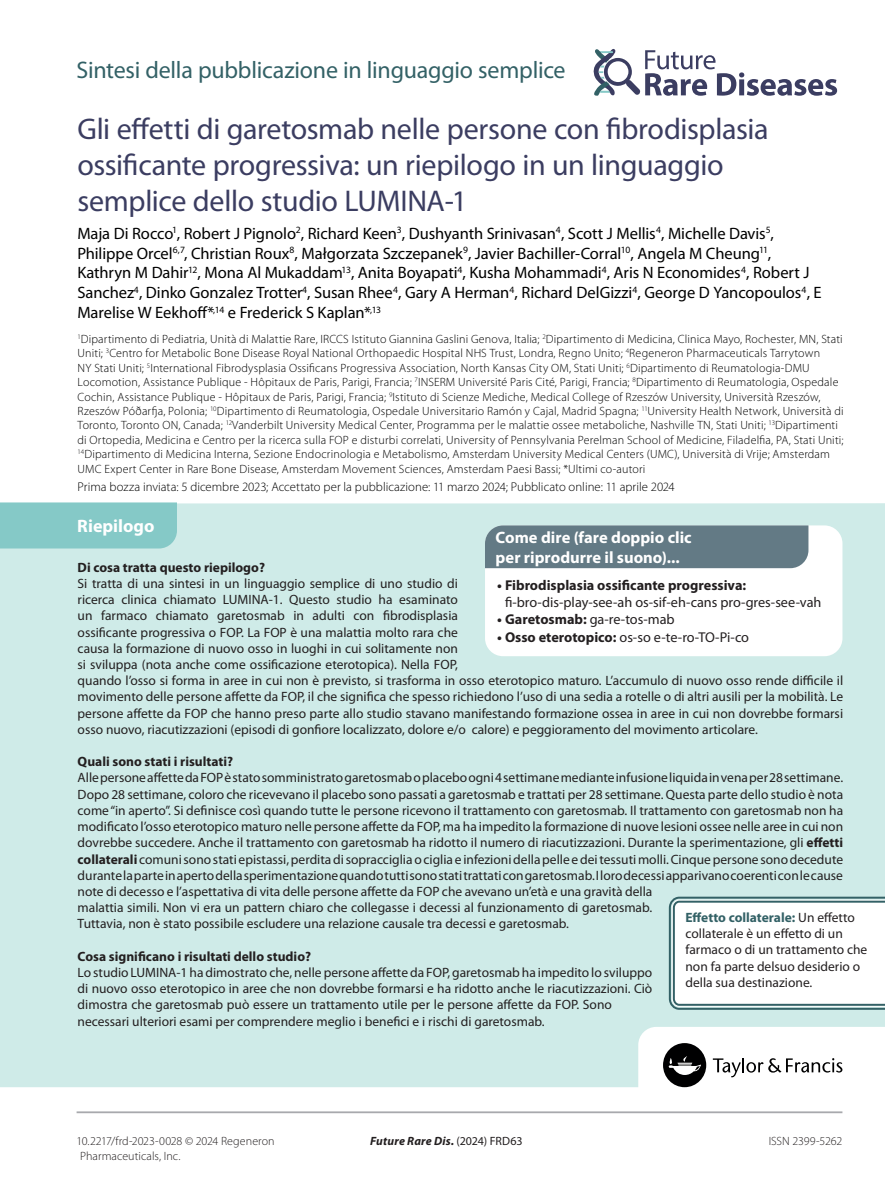
<style>
.page{position:relative;width:885px;height:1191px;background:#fff}
.page>*{position:absolute;margin:0;border:0;box-sizing:border-box;transform-origin:0 0}
.PLSP_article_title{font:30px/36px "Myriad Pro";letter-spacing:-.01em;color:#3b3d61}
.runningauthor{font:24px "Myriad Pro";letter-spacing:-.01em;color:#336166}
.PLSP_subhead{font:700 18px "Myriad Pro";color:#fff}
.PLSP_author_affiliation{font:16.5px/19.8px "Myriad Pro";letter-spacing:-.005em;color:#000001}
.abstract{font:700 16.5px/19.8px "Myriad Pro";color:#fff}
.PLSP_body_text{font:14.25px/17.1px "Myriad Pro";color:#231f20}
.PLSP_body_text-2{font:13.5px/16.2px "Myriad Pro";color:#231f20}
.PLSP_body_text-3{font:700 13.5px "Myriad Pro";color:#231f20}
.PLSP_article_details{font:300 12.75px "Myriad Pro";color:#000001}
.PLSP_author_affiliation-2{font:300 12px/14.4px "Myriad Pro";letter-spacing:.015em;color:#000001}
.PLSP_footer{font:300 12px/14.4px "Myriad Pro";letter-spacing:.005em;color:#231f20}
.t1{font:italic 700 12px "Myriad Pro";letter-spacing:.015em;color:#231f20}
.s1{font-weight:700}
.s2{font-weight:700;color:#336166}
.s3{font-weight:400;font-style:normal}
</style>
<div class="page">
<hr style="left:77px;top:1111px;width:765px;height:2px;background:#a8a9ad">
<svg style="left:593px;top:49px;width:244px;height:47px"></svg>
<div style="left:0;top:503px;width:884px;height:584px;background:#cfebe8"></div>
<div style="left:0;top:502px;width:177px;height:46px;background:#85c9c7"></div>
<div style="left:485px;top:525px;width:357px;height:131px;background:#fff;border-radius:18px"></div>
<div style="left:485px;top:525px;width:323px;height:43px;background:#637a85"></div>
<svg style="left:638px;top:1026px;width:246px;height:62px"></svg>
<svg style="left:667px;top:895px;width:217px;height:115px"></svg>
<p class="runningauthor" style="left:77px;top:55px;width:490px">Sintesi della pubblicazione in linguaggio semplice</p>
<p class="PLSP_article_title" style="left:77px;top:110px;width:692px">Gli effetti di garetosmab nelle persone con fibrodisplasia ossificante progressiva: un riepilogo in un linguaggio semplice dello studio LUMINA-1</p>
<p class="PLSP_author_affiliation" style="left:77px;top:223px;width:745px">Maja Di Rocco<sup>1</sup>, Robert J Pignolo<sup>2</sup>, Richard Keen<sup>3</sup>, Dushyanth Srinivasan<sup>4</sup>, Scott J Mellis<sup>4</sup>, Michelle Davis<sup>5</sup>, Philippe Orcel<sup>6,7</sup>, Christian Roux<sup>8</sup>, Małgorzata Szczepanek<sup>9</sup>, Javier Bachiller-Corral<sup>10</sup>, Angela M Cheung<sup>11</sup>, Kathryn M Dahir<sup>12</sup>, Mona Al Mukaddam<sup>13</sup>, Anita Boyapati<sup>4</sup>, Kusha Mohammadi<sup>4</sup>, Aris N Economides<sup>4</sup>, Robert J Sanchez<sup>4</sup>, Dinko Gonzalez Trotter<sup>4</sup>, Susan Rhee<sup>4</sup>, Gary A Herman<sup>4</sup>, Richard DelGizzi<sup>4</sup>, George D Yancopoulos<sup>4</sup>, E Marelise W Eekhoff*<sup>,14</sup> e Frederick S Kaplan*<sup>,13</sup></p>
<p class="PLSP_author_affiliation-2" style="left:78px;top:332px;width:767px"><sup>1</sup>Dipartimento di Pediatria, Unità di Malattie Rare, IRCCS Istituto Giannina Gaslini Genova, Italia; <sup>2</sup>Dipartimento di Medicina, Clinica Mayo, Rochester, MN, Stati Uniti; <sup>3</sup>Centro for Metabolic Bone Disease Royal National Orthopaedic Hospital NHS Trust, Londra, Regno Unito; <sup>4</sup>Regeneron Pharmaceuticals Tarrytown<br>NY Stati Uniti; <sup>5</sup>International Fibrodysplasia Ossificans Progressiva Association, North Kansas City OM, Stati Uniti; <sup>6</sup>Dipartimento di Reumatologia-DMU Locomotion, Assistance Publique - Hôpitaux de Paris, Parigi, Francia; <sup>7</sup>INSERM Université Paris Cité, Parigi, Francia; <sup>8</sup>Dipartimento di Reumatologia, Ospedale Cochin, Assistance Publique - Hôpitaux de Paris, Parigi, Francia; <sup>9</sup>Istituto di Scienze Mediche, Medical College of Rzeszów University, Università Rzeszów, Rzeszów Póðarfja, Polonia; <sup>10</sup>Dipartimento di Reumatologia, Ospedale Universitario Ramón y Cajal, Madrid Spagna; <sup>11</sup>University Health Network, Università di Toronto, Toronto ON, Canada; <sup>12</sup>Vanderbilt University Medical Center, Programma per le malattie ossee metaboliche, Nashville TN, Stati Uniti; <sup>13</sup>Dipartimenti di Ortopedia, Medicina e Centro per la ricerca sulla FOP e disturbi correlati, University of Pennsylvania Perelman School of Medicine, Filadelfia, PA, Stati Uniti; <sup>14</sup>Dipartimento di Medicina Interna, Sezione Endocrinologia e Metabolismo, Amsterdam University Medical Centers (UMC), Università di Vrije; Amsterdam UMC Expert Center in Rare Bone Disease, Amsterdam Movement Sciences, Amsterdam Paesi Bassi; *Ultimi co-autori</p>
<p class="PLSP_article_details" style="left:78px;top:480px;width:598px">Prima bozza inviata: 5 dicembre 2023; Accettato per la pubblicazione: 11 marzo 2024; Pubblicato online: 11 aprile 2024</p>
<p class="PLSP_subhead" style="left:77px;top:514px;width:79px">Riepilogo</p>
<p class="abstract" style="left:495px;top:527px;width:197px">Come dire (fare doppio clic per riprodurre il suono)...</p>
<p class="PLSP_body_text" style="left:505px;top:576px;width:318px;text-indent:-8px"><span class="s1">• Fibrodisplasia ossificante progressiva: </span>fi-bro-dis-play-see-ah os-sif-eh-cans pro-gres-see-vah</p>
<p class="PLSP_body_text" style="left:497px;top:611px;width:179px"><span class="s1">• Garetosmab:</span> ga-re-tos-mab</p>
<p class="PLSP_body_text" style="left:497px;top:628px;width:253px"><span class="s1">• Osso eterotopico:</span> os-so e-te-ro-TO-Pi-co</p>
<p class="PLSP_body_text-3" style="left:78px;top:558px;width:189px">Di cosa tratta questo riepilogo?</p>
<p class="PLSP_body_text-2" style="left:78px;top:575px;width:767px">Si tratta di una sintesi in un linguaggio semplice di uno studio di<br>ricerca clinica chiamato LUMINA-1. Questo studio ha esaminato<br>un farmaco chiamato garetosmab in adulti con fibrodisplasia<br>ossificante progressiva o FOP. La FOP è una malattia molto rara che<br>causa la formazione di nuovo osso in luoghi in cui solitamente non<br>si sviluppa (nota anche come ossificazione eterotopica). Nella FOP,<br>quando l’osso si forma in aree in cui non è previsto, si trasforma in osso eterotopico maturo. L’accumulo di nuovo osso rende difficile il movimento delle persone affette da FOP, il che significa che spesso richiedono l’uso di una sedia a rotelle o di altri ausili per la mobilità. Le persone affette da FOP che hanno preso parte allo studio stavano manifestando formazione ossea in aree in cui non dovrebbe formarsi osso nuovo, riacutizzazioni (episodi di gonfiore localizzato, dolore e/o calore) e peggioramento del movimento articolare.</p>
<p class="PLSP_body_text-3" style="left:78px;top:753px;width:157px">Quali sono stati i risultati?</p>
<p class="PLSP_body_text-2" style="left:78px;top:769px;width:767px">Alle persone affette da FOP è stato somministrato garetosmab o placebo ogni 4 settimane mediante infusione liquida in vena per 28 settimane.<br>Dopo 28 settimane, coloro che ricevevano il placebo sono passati a garetosmab e trattati per 28 settimane. Questa parte dello studio è nota come “in aperto”. Si definisce così quando tutte le persone ricevono il trattamento con garetosmab. Il trattamento con garetosmab non ha modificato l’osso eterotopico maturo nelle persone affette da FOP, ma ha impedito la formazione di nuove lesioni ossee nelle aree in cui non dovrebbe succedere. Anche il trattamento con garetosmab ha ridotto il numero di riacutizzazioni. Durante la sperimentazione, gli <span class="s1">effetti collaterali</span> comuni sono stati epistassi, perdita di sopracciglia o ciglia e infezioni della pelle e dei tessuti molli. Cinque persone sono decedute durante la parte in aperto della sperimentazione quando tutti sono stati trattati con garetosmab. I loro decessi apparivano coerenti con le cause note di decesso e l’aspettativa di vita delle persone affette da FOP che avevano un’età e una gravità della<br>malattia simili. Non vi era un pattern chiaro che collegasse i decessi al funzionamento di garetosmab.<br>Tuttavia, non è stato possibile escludere una relazione causale tra decessi e garetosmab.</p>
<p class="PLSP_body_text-3" style="left:78px;top:947px;width:235px">Cosa significano i risultati dello studio?</p>
<p class="PLSP_body_text-2" style="left:78px;top:964px;width:576px">Lo studio LUMINA-1 ha dimostrato che, nelle persone affette da FOP, garetosmab ha impedito lo sviluppo di nuovo osso eterotopico in aree che non dovrebbe formarsi e ha ridotto anche le riacutizzazioni. Ciò dimostra che garetosmab può essere un trattamento utile per le persone affette da FOP. Sono necessari ulteriori esami per comprendere meglio i benefici e i rischi di garetosmab.</p>
<p class="PLSP_body_text-2" style="left:685px;top:909px;width:183px"><span class="s2">Effetto collaterale:</span> Un effetto collaterale è un effetto di un farmaco o di un trattamento che non fa parte delsuo desiderio o della sua destinazione.</p>
<p class="PLSP_footer" style="left:80px;top:1134px;width:196px;text-indent:-4px">10.2217/frd-2023-0028 © 2024 Regeneron<br>Pharmaceuticals, Inc.</p>
<p class="t1" style="left:370px;top:1133px;width:154px">Future Rare Dis. <span class="s3">(2024) FRD63</span></p>
<p class="PLSP_footer" style="left:768px;top:1133px;width:75px">ISSN 2399-5262</p>
</div>
